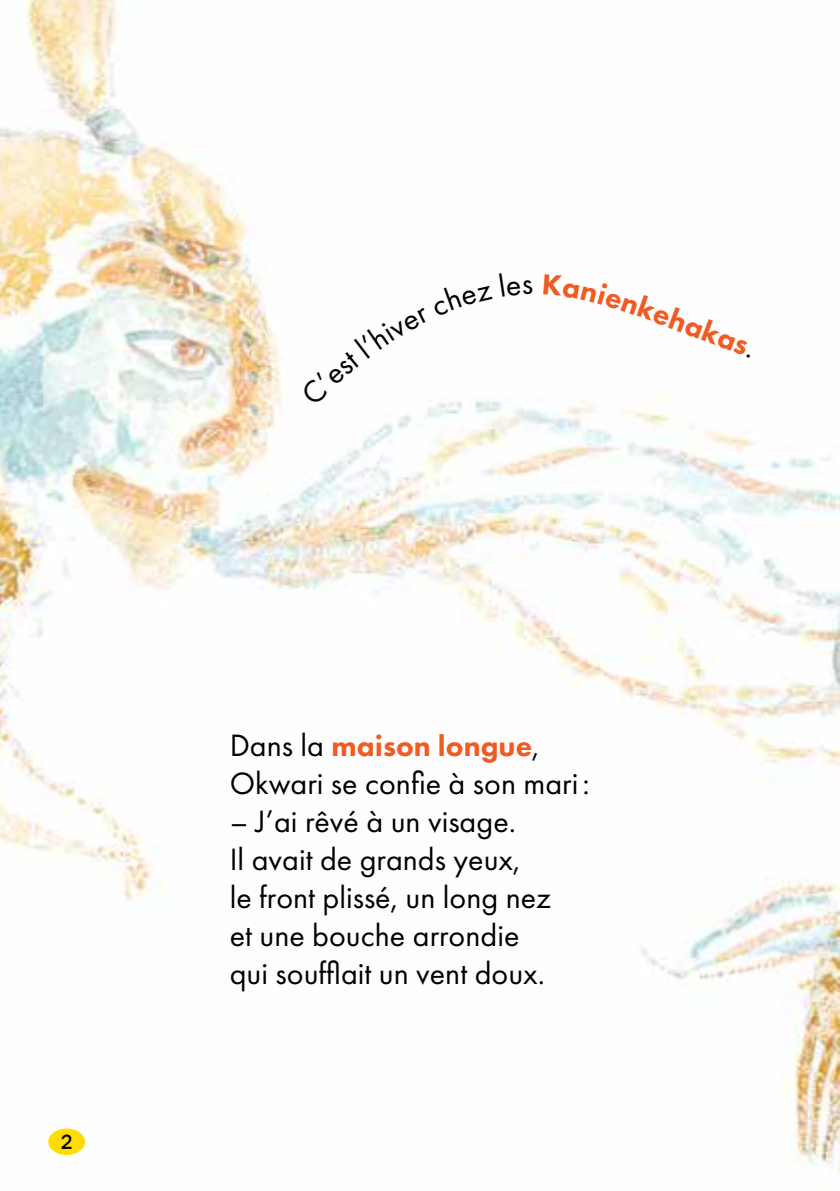
<style>
.page{position:relative;width:840px;height:1191px;background:#fff}
.page>*{position:absolute;margin:0;border:0;box-sizing:border-box;transform-origin:0 0}
.t1{font:32px/38px "Futura PT";color:#000}
.t2{font:800 30px "Futura PT";color:#f15a22}
.t3{font:20px "Billy";color:#000}
.s1{font-weight:400;font-size:32px;color:#000}
</style>
<div class="page">
<img style="left:0;top:0;width:839px;height:1176px">
<div style="left:48px;top:1128px;width:37px;height:27px;background:#fd0;border-radius:50%"></div>
<svg style="left:300px;top:285px;width:192px;height:121px"></svg>
<svg style="left:499px;top:273px;width:33px;height:24px"></svg>
<svg style="left:543px;top:274px;width:207px;height:84px"></svg>
<p class="t3" style="left:61px;top:1130px;width:12px">2</p>
<p class="t2" style="left:229px;top:727px;width:311px"><span class="s1">Dans la</span> maison longue<span class="s1">,</span></p>
<p class="t1" style="left:229px;top:764px;width:361px">Okwari se confie à son mari :</p>
<p class="t1" style="left:229px;top:802px;width:322px">– J’ai rêvé à un visage.<br>Il avait de grands yeux,<br>le front plissé, un long nez et une bouche arrondie qui soufflait un vent doux.</p>
</div>
